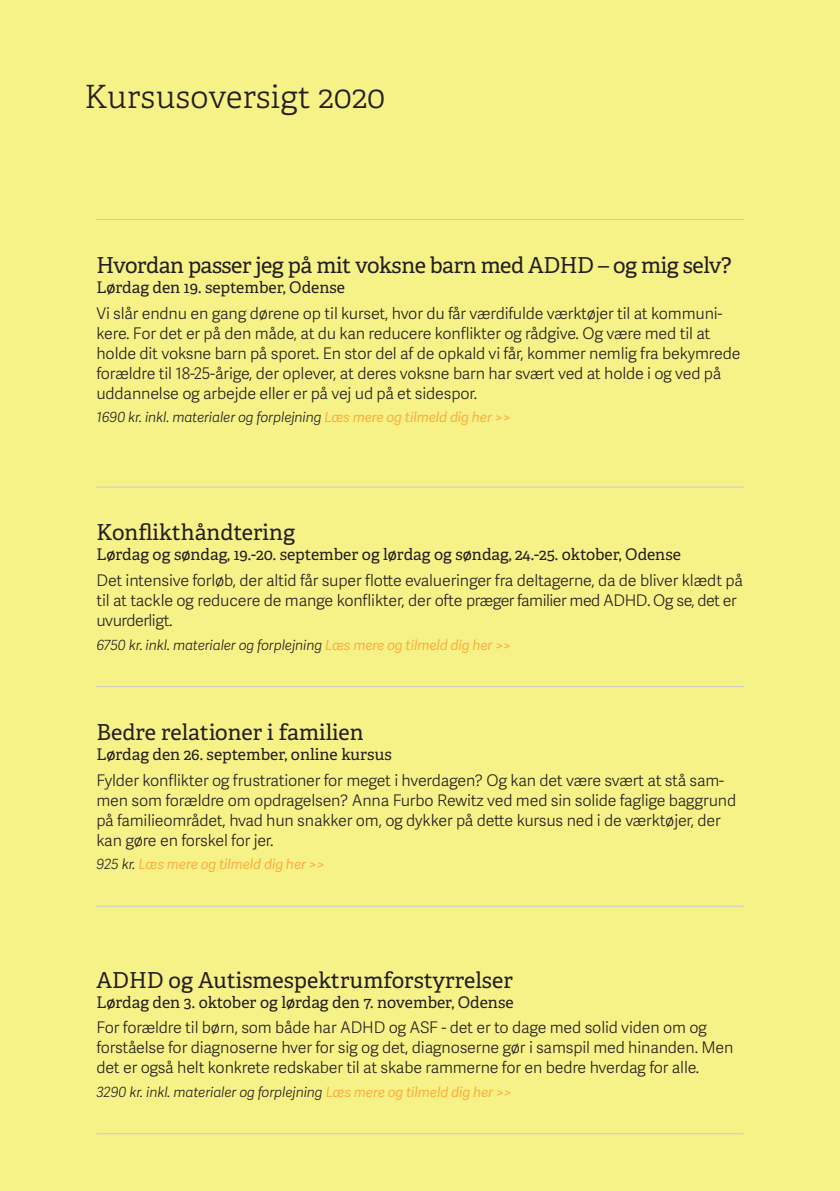
<style>
.page{position:relative;width:840px;height:1191px;background:#fff}
.page>*{position:absolute;margin:0;border:0;box-sizing:border-box;transform-origin:0 0}
.t1{font:32px "Adelle PE Lt";letter-spacing:.01em;color:#231f20}
.t2{font:22px "Adelle PE";letter-spacing:-.005em;color:#231f20}
.t3{font:300 16px/20px "Adelle Sans";letter-spacing:-.01em;color:#231f20}
.t4{font:16px "Adelle PE";color:#231f20}
.t5{font:italic 300 14px "Adelle Sans";letter-spacing:-.01em;color:#231f20}
.t6{font:italic 14px "Adelle Sans";letter-spacing:-.01em;color:#fbb03f}
.s1{font-weight:400;color:#fbb03f}
.s2{font-weight:300;color:#231f20}
</style>
<div class="page">
<div style="left:0;top:0;width:839px;height:1191px;background:#f7f288"></div>
<hr style="left:96px;top:219px;width:647px;height:1px;background:#c7c8ca">
<hr style="left:96px;top:686px;width:647px;height:1px;background:#c7c8ca">
<hr style="left:96px;top:486px;width:647px;height:1px;background:#c7c8ca">
<hr style="left:96px;top:905px;width:647px;height:1px;background:#c7c8ca">
<hr style="left:96px;top:1133px;width:647px;height:1px;background:#c7c8ca">
<p class="t1" style="left:84px;top:74px;width:302px">Kursusoversigt 2020</p>
<p class="t2" style="left:96px;top:249px;width:636px">Hvordan passer jeg på mit voksne barn med ADHD – og mig selv?</p>
<p class="t4" style="left:96px;top:275px;width:250px">Lørdag den 19. september, Odense</p>
<p class="t3" style="left:96px;top:302px;width:645px">Vi slår endnu en gang dørene op til kurset, hvor du får værdifulde værktøjer til at kommuni&shy;kere. For det er på den måde, at du kan reducere konflikter og rådgive. Og være med til at holde dit voksne barn på sporet. En stor del af de opkald vi får, kommer nemlig fra bekymrede forældre til 18-25-årige, der oplever, at deres voksne barn har svært ved at holde i og ved på uddannelse og arbejde eller er på vej ud på et sidespor.</p>
<p class="t5" style="left:96px;top:407px;width:415px">1690 kr. inkl. materialer og forplejning <span class="s1">Læs mere og tilmeld dig her &gt;&gt;</span></p>
<p class="t2" style="left:96px;top:516px;width:200px">Konflikthåndtering</p>
<p class="t4" style="left:96px;top:543px;width:585px">Lørdag og søndag, 19.-20. september og lørdag og søndag, 24.-25. oktober, Odense</p>
<p class="t3" style="left:96px;top:570px;width:647px">Det intensive forløb, der altid får super flotte evalueringer fra deltagerne, da de bliver klædt på til at tackle og reducere de mange konflikter, der ofte præger familier med ADHD. Og se, det er uvurderligt.</p>
<p class="t5" style="left:96px;top:635px;width:416px">6750 kr. inkl. materialer og forplejning <span class="s1">Læs mere og tilmeld dig her &gt;&gt;</span></p>
<p class="t2" style="left:96px;top:716px;width:268px">Bedre relationer i familien</p>
<p class="t4" style="left:96px;top:742px;width:297px">Lørdag den 26. september, online kursus</p>
<p class="t3" style="left:96px;top:769px;width:640px">Fylder konflikter og frustrationer for meget i hverdagen? Og kan det være svært at stå sam&shy;men som forældre om opdragelsen? Anna Furbo Rewitz ved med sin solide faglige baggrund på familieområdet, hvad hun snakker om, og dykker på dette kursus ned i de værktøjer, der kan gøre en forskel for jer.</p>
<p class="t6" style="left:96px;top:854px;width:230px"><span class="s2">925 kr.</span> Læs mere og tilmeld dig her &gt;&gt;</p>
<p class="t2" style="left:96px;top:963px;width:417px">ADHD og Autismespektrumforstyrrelser</p>
<p class="t4" style="left:96px;top:990px;width:418px">Lørdag den 3. oktober og lørdag den 7. november, Odense</p>
<p class="t3" style="left:96px;top:1017px;width:638px">For forældre til børn, som både har ADHD og ASF - det er to dage med solid viden om og forståelse for diagnoserne hver for sig og det, diagnoserne gør i samspil med hinanden. Men det er også helt konkrete redskaber til at skabe rammerne for en bedre hverdag for alle.</p>
<p class="t5" style="left:96px;top:1082px;width:416px">3290 kr. inkl. materialer og forplejning <span class="s1">Læs mere og tilmeld dig her &gt;&gt;</span></p>
</div>
